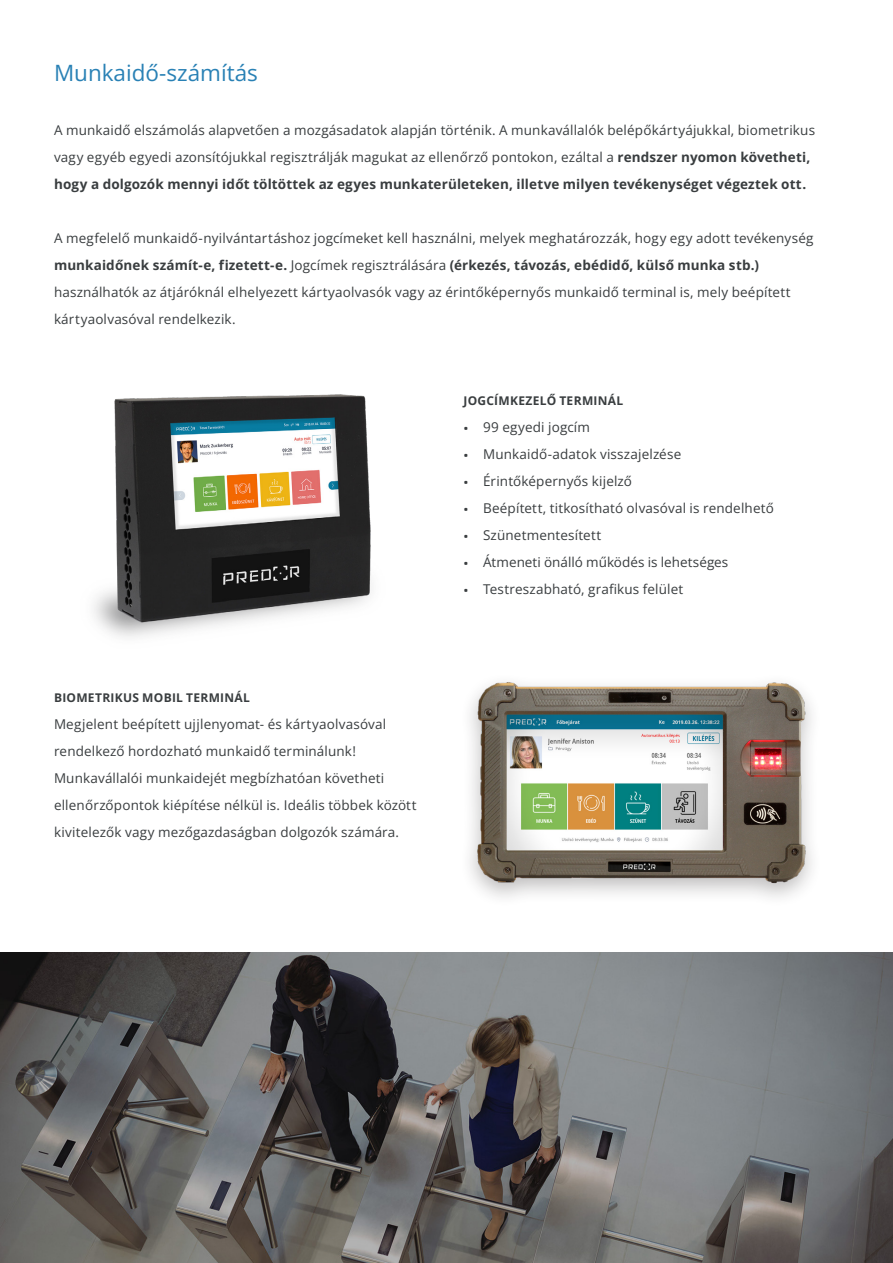
<style>
.page{position:relative;width:893px;height:1263px;background:#fff}
.page>*{position:absolute;margin:0;border:0;box-sizing:border-box;transform-origin:0 0}
.t1{font:22.5px "Open Sans";color:#2981b5}
.t2{font:13.5px/27px "Open Sans";letter-spacing:.01em;color:#393d3f}
.t3{font:700 12px "Open Sans";letter-spacing:.025em;color:#393d3f}
.s1{font-weight:700}
.s2{font-family:"Exo 2";font-weight:700}
</style>
<div class="page">
<img style="left:93px;top:394px;width:278px;height:243px">
<img style="left:0;top:952px;width:893px;height:311px">
<img style="left:469px;top:681px;width:343px;height:217px">
<p class="t1" style="left:54px;top:57px;width:205px">Munkaidő-számítás</p>
<p class="t2" style="left:54px;top:116px;width:763px">A munkaidő elszámolás alapvetően a mozgásadatok alapján történik. A munkavállalók belépőkártyájukkal, biometrikus vagy egyéb egyedi azonsítójukkal regisztrálják magukat az ellenőrző pontokon, ezáltal a <span class="s1">rendszer nyomon követheti, hogy a dolgozók mennyi időt töltöttek az egyes munkaterületeken, illetve milyen tevékenységet végeztek ott.</span></p>
<p class="t2" style="left:54px;top:224px;width:761px">A megfelelő munkaidő-nyilvántartáshoz jogcímeket kell használni, melyek meghatározzák, hogy egy adott tevékenység <span class="s1">munkaidőnek számít-e, fizetett-e.</span> Jogcímek regisztrálására <span class="s1">(érkezés, távozás, ebédidő, külső munka stb.) </span>használhatók az átjáróknál elhelyezett kártyaolvasók vagy az érintőképernyős munkaidő terminal is, mely beépített kártyaolvasóval rendelkezik.</p>
<p class="t3" style="left:54px;top:689px;width:198px">BIOMETRIKUS MOBIL TERMINÁL</p>
<p class="t2" style="left:54px;top:710px;width:364px">Megjelent beépített ujjlenyomat- és kártyaolvasóval rendelkező hordozható munkaidő terminálunk!<br>Munkavállalói munkaidejét megbízhatóan követheti ellenőrzőpontok kiépítése nélkül is. Ideális többek között kivitelezők vagy mezőgazdaságban dolgozók számára.</p>
<p class="t3" style="left:463px;top:392px;width:161px">JOGCÍMKEZELŐ TERMINÁL</p>
<p class="t2" style="left:463px;top:413px;width:128px"><span class="s2">•</span> 99 egyedi jogcím</p>
<p class="t2" style="left:463px;top:440px;width:219px"><span class="s2">•</span> Munkaidő-adatok visszajelzése</p>
<p class="t2" style="left:463px;top:467px;width:170px"><span class="s2">•</span> Érintőképernyős kijelző</p>
<p class="t2" style="left:463px;top:494px;width:312px"><span class="s2">•</span> Beépített, titkosítható olvasóval is rendelhető</p>
<p class="t2" style="left:463px;top:521px;width:139px"><span class="s2">•</span> Szünetmentesített</p>
<p class="t2" style="left:463px;top:548px;width:266px"><span class="s2">•</span> Átmeneti önálló működés is lehetséges</p>
<p class="t2" style="left:463px;top:575px;width:221px"><span class="s2">•</span> Testreszabható, grafikus felület</p>
</div>
